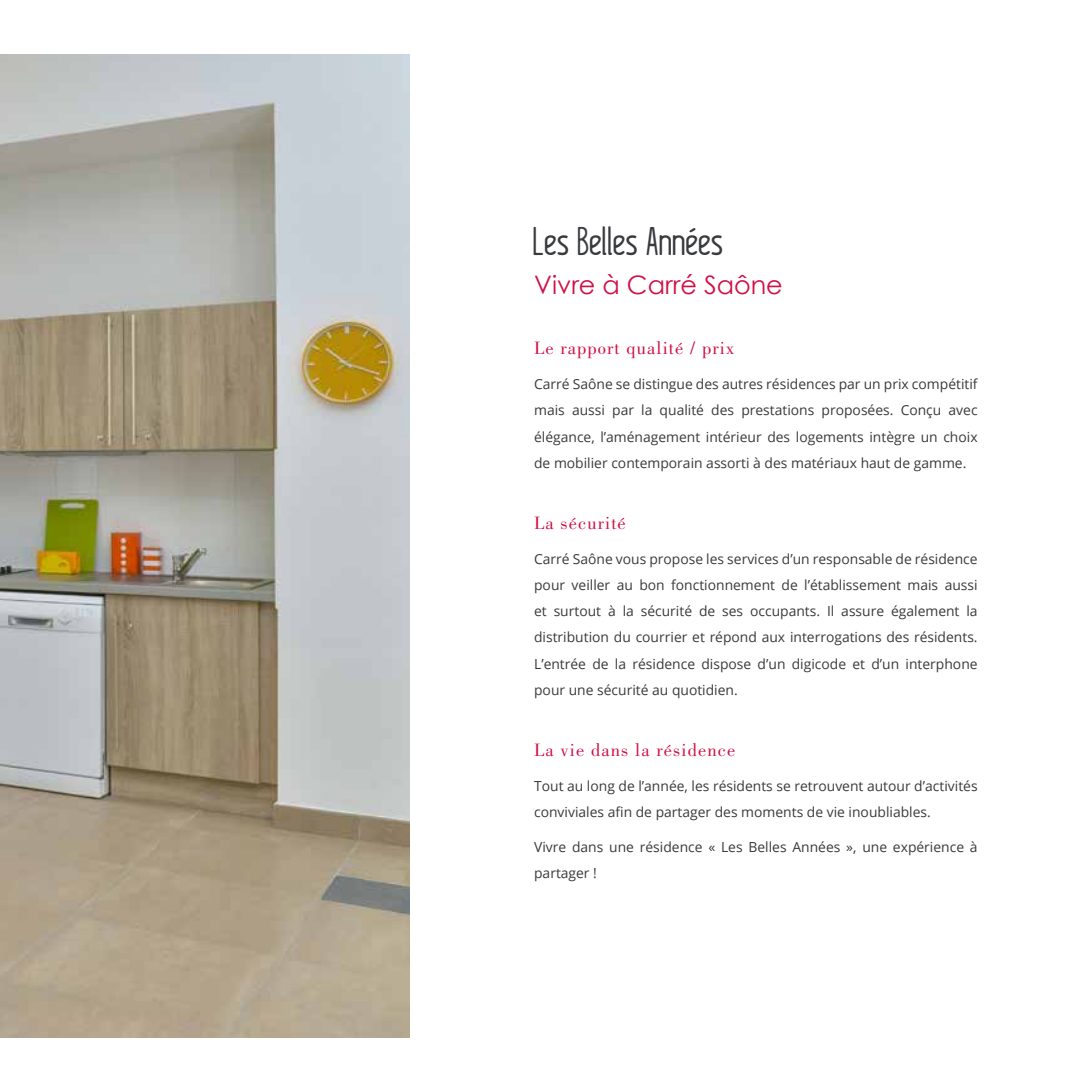
<style>
.page{position:relative;width:1092px;height:1092px;background:#fff}
.page>*{position:absolute;margin:0;border:0;box-sizing:border-box;transform-origin:0 0}
.t1{font:39.2px "Kraftstoff";color:#393a3d}
.t2{font:25.38px "Century Gothic";color:#d01046}
.t3{font:18.55px "Bodoni";letter-spacing:.06em;color:#d01046}
.t4{font:13.83px/26.2px "Open Sans";color:#393a3d;text-align:justify}
</style>
<div class="page">
<img style="left:0;top:55px;width:409px;height:982px">
<h1 class="t1" style="left:533px;top:216px;width:192px">Les Belles Années</h1>
<h2 class="t2" style="left:534px;top:269px;width:250px">Vivre à Carré Saône</h2>
<h3 class="t3" style="left:534px;top:338px;width:202px">Le rapport qualité / prix</h3>
<p class="t4" style="left:534px;top:370px;width:445px">Carré Saône se distingue des autres résidences par un prix compétitif mais aussi par la qualité des prestations proposées. Conçu avec élégance, l’aménagement intérieur des logements intègre un choix de mobilier contemporain assorti à des matériaux haut de gamme.</p>
<h3 class="t3" style="left:534px;top:512px;width:93px">La sécurité</h3>
<p class="t4" style="left:534px;top:545px;width:445px">Carré Saône vous propose les services d’un responsable de résidence pour veiller au bon fonctionnement de l’établissement mais aussi et surtout à la sécurité de ses occupants. Il assure également la distribution du courrier et répond aux interrogations des résidents.<br>L’entrée de la résidence dispose d’un digicode et d’un interphone pour une sécurité au quotidien.</p>
<h3 class="t3" style="left:534px;top:739px;width:203px">La vie dans la résidence</h3>
<p class="t4" style="left:534px;top:772px;width:445px">Tout au long de l’année, les résidents se retrouvent autour d’activités conviviales afin de partager des moments de vie inoubliables.</p>
<p class="t4" style="left:534px;top:833px;width:445px">Vivre dans une résidence « Les Belles Années », une expérience à partager !</p>
</div>
